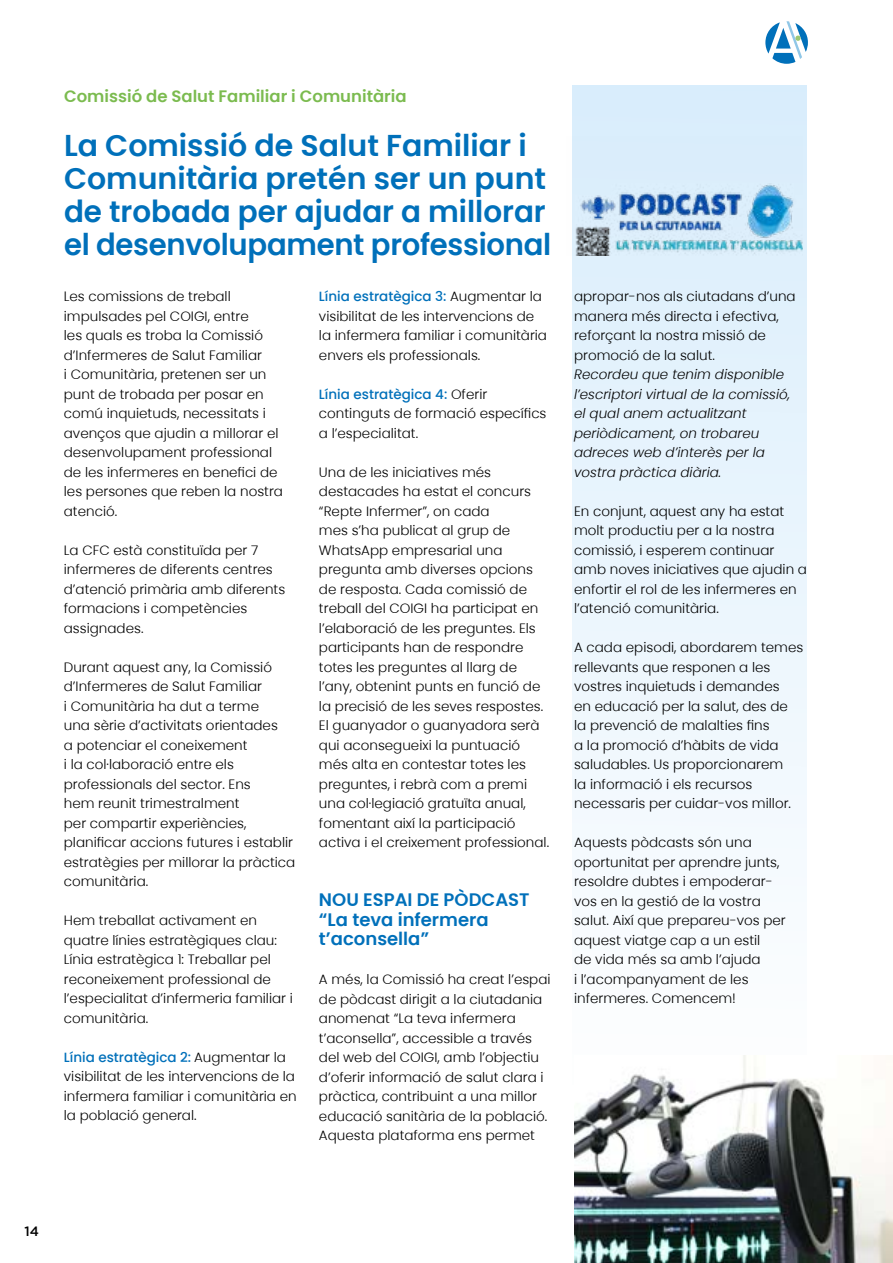
<style>
.page{position:relative;width:893px;height:1263px;background:#fff}
.page>*{position:absolute;margin:0;border:0;box-sizing:border-box;transform-origin:0 0}
.t1{font:600 30px/33px "Poppins";color:#0070ba}
.t2{font:600 18px/19.5px "Poppins";color:#0070ba}
.t3{font:600 16.5px "Poppins";color:#7bbb4f}
.t4{font:300 13.5px/19.5px "Poppins";color:#000}
.t5{font:italic 300 13.5px/19.5px "Poppins";color:#000}
.t6{font:500 13.5px "Gotham";color:#000}
.s1{font-weight:500;color:#0070ba}
</style>
<div class="page">
<svg style="left:765px;top:21px;width:43px;height:43px"></svg>
<div style="left:572px;top:85px;width:235px;height:999px;background:linear-gradient(to bottom,#d8edfc,#fdfefe)"></div>
<img style="left:572px;top:136px;width:231px;height:119px">
<img style="left:574px;top:1055px;width:319px;height:208px">
<p class="t3" style="left:64px;top:87px;width:344px">Comissió de Salut Familiar i Comunitària</p>
<h1 class="t1" style="left:64px;top:129px;width:489px">La Comissió de Salut Familiar i<br>Comunitària pretén ser un punt de trobada per ajudar a millorar el desenvolupament professional</h1>
<p class="t4" style="left:64px;top:287px;width:221px">Les comissions de treball impulsades pel COIGI, entre<br>les quals es troba la Comissió d’Infermeres de Salut Familiar<br>i Comunitària, pretenen ser un punt de trobada per posar en comú inquietuds, necessitats i avenços que ajudin a millorar el desenvolupament professional de les infermeres en benefici de les persones que reben la nostra atenció.</p>
<p class="t4" style="left:64px;top:540px;width:223px">La CFC està constituïda per 7 infermeres de diferents centres d’atenció primària amb diferents formacions i competències assignades.</p>
<p class="t4" style="left:64px;top:657px;width:233px">Durant aquest any, la Comissió d’Infermeres de Salut Familiar<br>i Comunitària ha dut a terme<br>una sèrie d’activitats orientades<br>a potenciar el coneixement<br>i la col·laboració entre els professionals del sector. Ens<br>hem reunit trimestralment<br>per compartir experiències, planificar accions futures i establir estratègies per millorar la pràctica comunitària.</p>
<p class="t4" style="left:64px;top:911px;width:231px">Hem treballat activament en quatre línies estratègiques clau:<br>Línia estratègica 1: Treballar pel reconeixement professional de l’especialitat d’infermeria familiar i comunitària.</p>
<p class="t4" style="left:64px;top:1047px;width:234px"><span class="s1">Línia estratègica 2:</span> Augmentar la visibilitat de les intervencions de la infermera familiar i comunitària en la població general.</p>
<p class="t4" style="left:319px;top:287px;width:230px"><span class="s1">Línia estratègica 3:</span> Augmentar la visibilitat de les intervencions de la infermera familiar i comunitària envers els professionals.</p>
<p class="t4" style="left:319px;top:384px;width:229px"><span class="s1">Línia estratègica 4:</span> Oferir continguts de formació específics a l’especialitat.</p>
<p class="t4" style="left:319px;top:462px;width:232px">Una de les iniciatives més destacades ha estat el concurs “Repte Infermer”, on cada<br>mes s’ha publicat al grup de<br>WhatsApp empresarial una pregunta amb diverses opcions de resposta. Cada comissió de treball del COIGI ha participat en l’elaboració de les preguntes. Els participants han de respondre totes les preguntes al llarg de l’any, obtenint punts en funció de la precisió de les seves respostes.<br>El guanyador o guanyadora serà qui aconsegueixi la puntuació més alta en contestar totes les preguntes, i rebrà com a premi una col·legiació gratuïta anual, fomentant així la participació activa i el creixement professional.</p>
<h2 class="t2" style="left:319px;top:890px;width:212px">NOU ESPAI DE PÒDCAST “La teva infermera t’aconsella”</h2>
<p class="t4" style="left:319px;top:969px;width:233px">A més, la Comissió ha creat l’espai de pòdcast dirigit a la ciutadania anomenat “La teva infermera t’aconsella”, accessible a través del web del COIGI, amb l’objectiu d’oferir informació de salut clara i pràctica, contribuint a una millor educació sanitària de la població.<br>Aquesta plataforma ens permet</p>
<p class="t4" style="left:574px;top:287px;width:223px">apropar-nos als ciutadans d’una manera més directa i efectiva, reforçant la nostra missió de promoció de la salut.</p>
<p class="t5" style="left:574px;top:365px;width:218px">Recordeu que tenim disponible l’escriptori virtual de la comissió, el qual anem actualitzant periòdicament, on trobareu adreces web d’interès per la vostra pràctica diària.</p>
<p class="t4" style="left:574px;top:501px;width:234px">En conjunt, aquest any ha estat molt productiu per a la nostra comissió, i esperem continuar amb noves iniciatives que ajudin a enfortir el rol de les infermeres en l’atenció comunitària.</p>
<p class="t4" style="left:574px;top:638px;width:231px">A cada episodi, abordarem temes rellevants que responen a les vostres inquietuds i demandes<br>en educació per la salut, des de la prevenció de malalties fins<br>a la promoció d’hàbits de vida saludables. Us proporcionarem<br>la informació i els recursos necessaris per cuidar-vos millor.</p>
<p class="t4" style="left:574px;top:833px;width:213px">Aquests pòdcasts són una oportunitat per aprendre junts, resoldre dubtes i empoderar&shy;vos en la gestió de la vostra salut. Així que prepareu-vos per aquest viatge cap a un estil<br>de vida més sa amb l’ajuda<br>i l’acompanyament de les infermeres. Comencem!</p>
<p class="t6" style="left:25px;top:1223px;width:16px">14</p>
</div>
